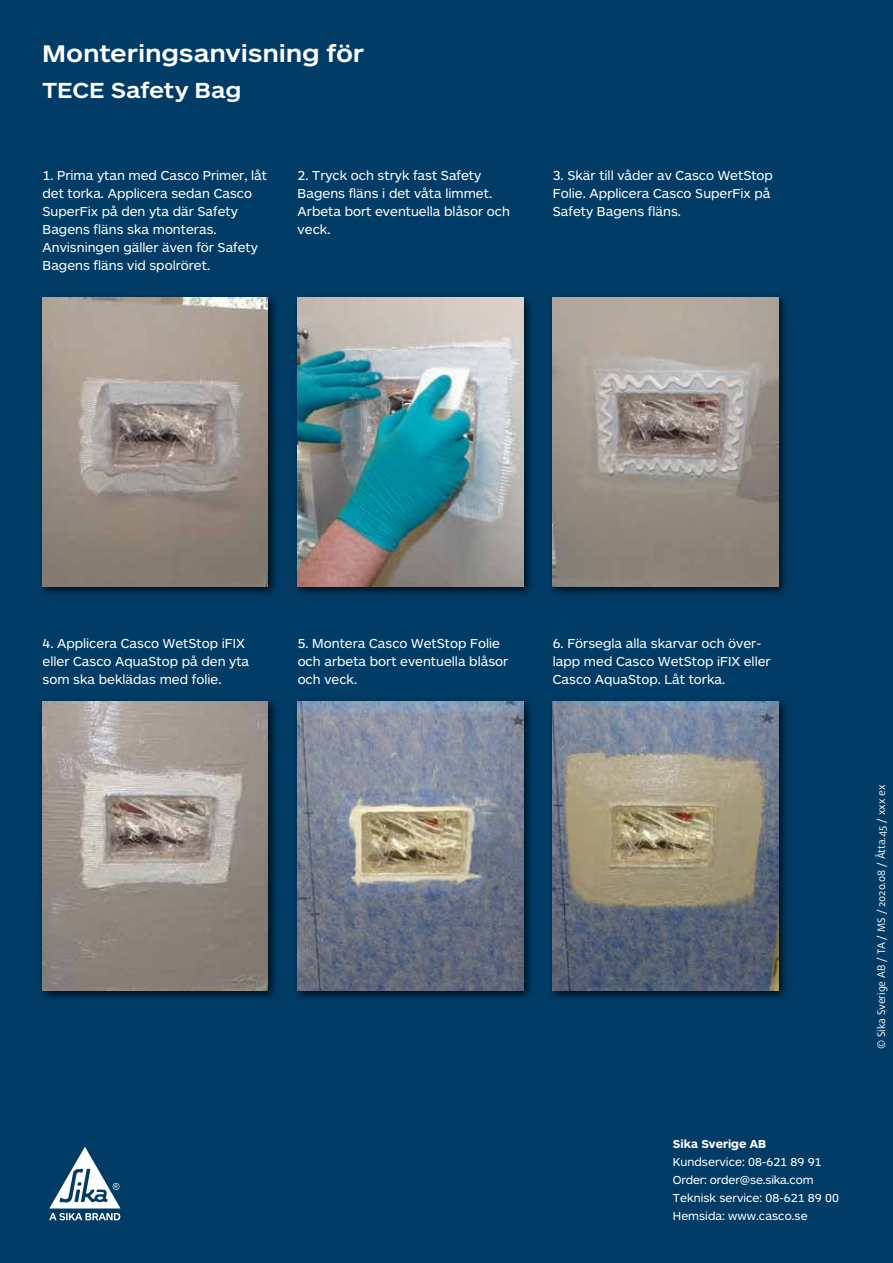
<style>
.page{position:relative;width:893px;height:1263px;background:#003c66}
.page>*{position:absolute;margin:0;border:0;box-sizing:border-box;transform-origin:0 0}
.t1{font:24.3px "ARS Maquette Casco";letter-spacing:.015em;color:#fff;scale:1.11 1}
.t2{font:22.05px "ARS Maquette Casco";letter-spacing:.015em;color:#fff;scale:1.11 1}
.t3{font:13.5px/18px "ARS Maquette";color:#fff}
.t4{font:12px/18px "ARS Maquette";color:#fff}
.t5{font:700 12px "ARS Maquette";color:#fff}
.t6{font:10.5px "Daxline Pro";color:#fff}
</style>
<div class="page">
<svg style="left:49px;top:1147px;width:72px;height:73px"></svg>
<div style="left:548px;top:292px;width:241px;height:306px;background:#000;opacity:.75"></div>
<img style="left:553px;top:298px;width:225px;height:289px">
<div style="left:37px;top:696px;width:242px;height:306px;background:#000;opacity:.75"></div>
<img style="left:43px;top:702px;width:225px;height:289px">
<div style="left:292px;top:696px;width:242px;height:306px;background:#000;opacity:.75"></div>
<img style="left:298px;top:702px;width:225px;height:289px">
<div style="left:548px;top:696px;width:241px;height:306px;background:#000;opacity:.75"></div>
<img style="left:553px;top:702px;width:225px;height:289px">
<div style="left:37px;top:292px;width:242px;height:306px;background:#000;opacity:.75"></div>
<img style="left:43px;top:298px;width:225px;height:289px">
<div style="left:292px;top:292px;width:242px;height:306px;background:#000;opacity:.75"></div>
<img style="left:298px;top:298px;width:225px;height:289px">
<h1 class="t1" style="left:43px;top:41px;width:291px">Monteringsanvisning för</h1>
<h2 class="t2" style="left:43px;top:79px;width:180px">TECE Safety Bag</h2>
<p class="t3" style="left:43px;top:166px;width:226px">1. Prima ytan med Casco Primer, låt det torka. Applicera sedan Casco<br>SuperFix på den yta där Safety<br>Bagens fläns ska monteras.<br>Anvisningen gäller även för Safety<br>Bagens fläns vid spolröret.</p>
<p class="t3" style="left:298px;top:166px;width:214px">2. Tryck och stryk fast Safety<br>Bagens fläns i det våta limmet.<br>Arbeta bort eventuella blåsor och veck.</p>
<p class="t3" style="left:553px;top:166px;width:222px">3. Skär till våder av Casco WetStop<br>Folie. Applicera Casco SuperFix på<br>Safety Bagens fläns.</p>
<p class="t3" style="left:43px;top:634px;width:208px">4. Applicera Casco WetStop iFIX eller Casco AquaStop på den yta som ska beklädas med folie.</p>
<p class="t3" style="left:298px;top:634px;width:212px">5. Montera Casco WetStop Folie och arbeta bort eventuella blåsor och veck.</p>
<p class="t3" style="left:553px;top:634px;width:219px">6. Försegla alla skarvar och över&shy;lapp med Casco WetStop iFIX eller<br>Casco AquaStop. Låt torka.</p>
<p class="t5" style="left:673px;top:1138px;width:95px">Sika Sverige AB</p>
<p class="t4" style="left:673px;top:1153px;width:168px">Kundservice: 08-621 89 91<br>Order: order@se.sika.com<br>Teknisk service: 08-621 89 00<br>Hemsida: www.casco.se</p>
<p class="t6" style="left:874px;top:1049px;width:266px;rotate:-90deg">© Sika Sverige AB / TA / MS / 2020.08 / Åtta.45 / xxx ex</p>
</div>
